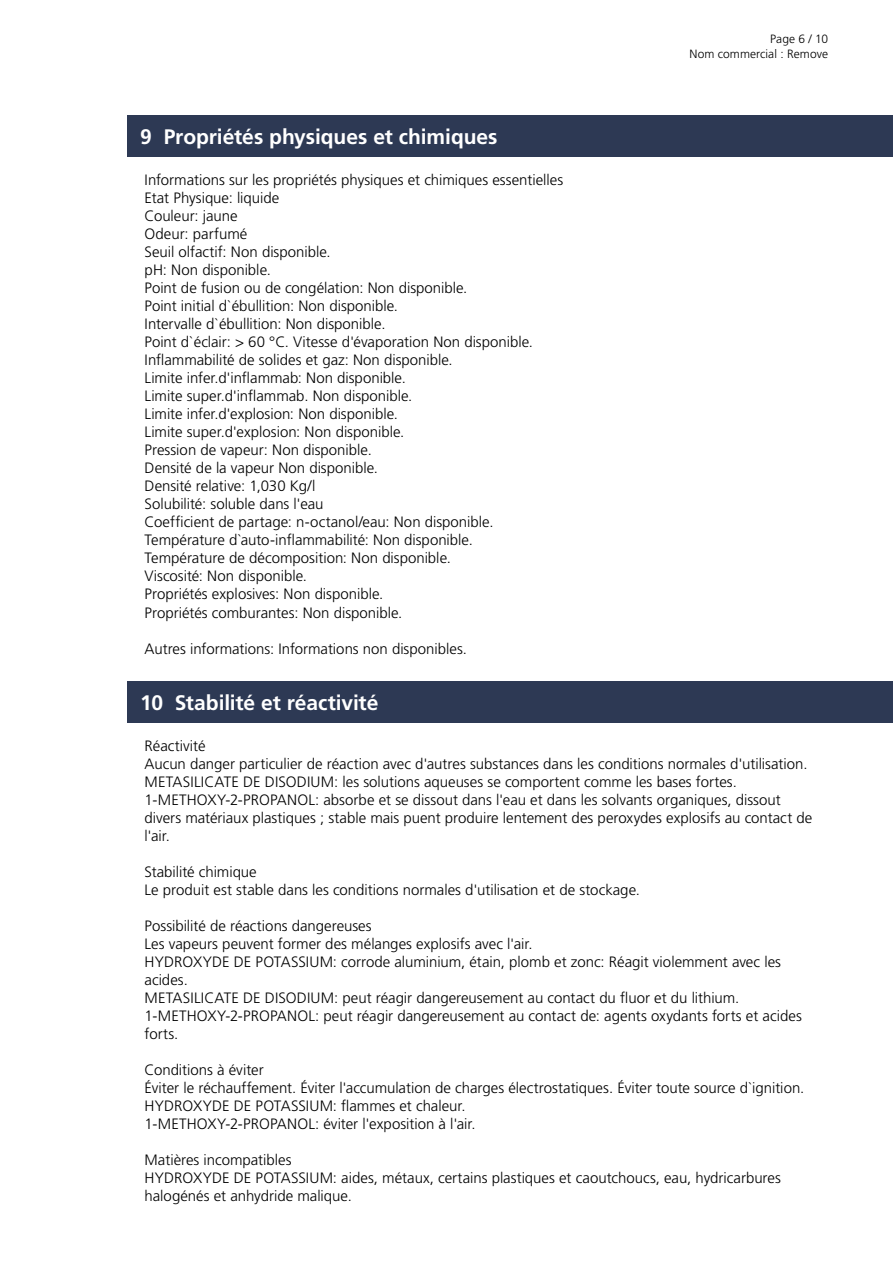
<style>
.page{position:relative;width:893px;height:1263px;background:#fff}
.page>*{position:absolute;margin:0;border:0;box-sizing:border-box;transform-origin:0 0}
.t1{font:700 21px "Frutiger";letter-spacing:-.005em;color:#fff}
.t2{font:300 15px/18px "Frutiger";color:#000}
.t3{font:300 12px/14.4px "Frutiger";letter-spacing:.005em;color:#000;text-align:right}
</style>
<div class="page">
<div style="left:128px;top:115px;width:765px;height:42px;background:#2d3954"></div>
<div style="left:128px;top:681px;width:765px;height:42px;background:#2d3954"></div>
<p class="t3" style="left:689px;top:32px;width:140px">Page 6 / 10<br>Nom commercial : Remove</p>
<h1 class="t1" style="left:140px;top:124px;width:359px">9 Propriétés physiques et chimiques</h1>
<p class="t2" style="left:145px;top:171px;width:420px">Informations sur les propriétés physiques et chimiques essentielles Etat Physique: liquide<br>Couleur: jaune<br>Odeur: parfumé<br>Seuil olfactif: Non disponible.<br>pH: Non disponible.<br>Point de fusion ou de congélation: Non disponible.<br>Point initial d`ébullition: Non disponible.<br>Intervalle d`ébullition: Non disponible.<br>Point d`éclair: &gt; 60 °C. Vitesse d'évaporation Non disponible.<br>Inflammabilité de solides et gaz: Non disponible.<br>Limite infer.d'inflammab: Non disponible.<br>Limite super.d'inflammab. Non disponible.<br>Limite infer.d'explosion: Non disponible.<br>Limite super.d'explosion: Non disponible.<br>Pression de vapeur: Non disponible.<br>Densité de la vapeur Non disponible.<br>Densité relative: 1,030 Kg/l<br>Solubilité: soluble dans l'eau<br>Coefficient de partage: n-octanol/eau: Non disponible.<br>Température d`auto-inflammabilité: Non disponible.<br>Température de décomposition: Non disponible.<br>Viscosité: Non disponible.<br>Propriétés explosives: Non disponible.<br>Propriétés comburantes: Non disponible.</p>
<p class="t2" style="left:145px;top:639px;width:324px">Autres informations: Informations non disponibles.</p>
<h1 class="t1" style="left:140px;top:690px;width:240px">10 Stabilité et réactivité</h1>
<p class="t2" style="left:145px;top:737px;width:669px">Réactivité<br>Aucun danger particulier de réaction avec d'autres substances dans les conditions normales d'utilisation.<br>METASILICATE DE DISODIUM: les solutions aqueuses se comportent comme les bases fortes.<br>1-METHOXY-2-PROPANOL: absorbe et se dissout dans l'eau et dans les solvants organiques, dissout divers matériaux plastiques ; stable mais puent produire lentement des peroxydes explosifs au contact de l'air.</p>
<p class="t2" style="left:145px;top:863px;width:497px">Stabilité chimique<br>Le produit est stable dans les conditions normales d'utilisation et de stockage.</p>
<p class="t2" style="left:145px;top:917px;width:659px">Possibilité de réactions dangereuses<br>Les vapeurs peuvent former des mélanges explosifs avec l'air.<br>HYDROXYDE DE POTASSIUM: corrode aluminium, étain, plomb et zonc: Réagit violemment avec les acides.<br>METASILICATE DE DISODIUM: peut réagir dangereusement au contact du fluor et du lithium.<br>1-METHOXY-2-PROPANOL: peut réagir dangereusement au contact de: agents oxydants forts et acides forts.</p>
<p class="t2" style="left:145px;top:1061px;width:661px">Conditions à éviter<br>Éviter le réchauffement. Éviter l'accumulation de charges électrostatiques. Éviter toute source d`ignition.<br>HYDROXYDE DE POTASSIUM: flammes et chaleur.<br>1-METHOXY-2-PROPANOL: éviter l'exposition à l'air.</p>
<p class="t2" style="left:145px;top:1151px;width:638px">Matières incompatibles<br>HYDROXYDE DE POTASSIUM: aides, métaux, certains plastiques et caoutchoucs, eau, hydricarbures halogénés et anhydride malique.</p>
</div>
